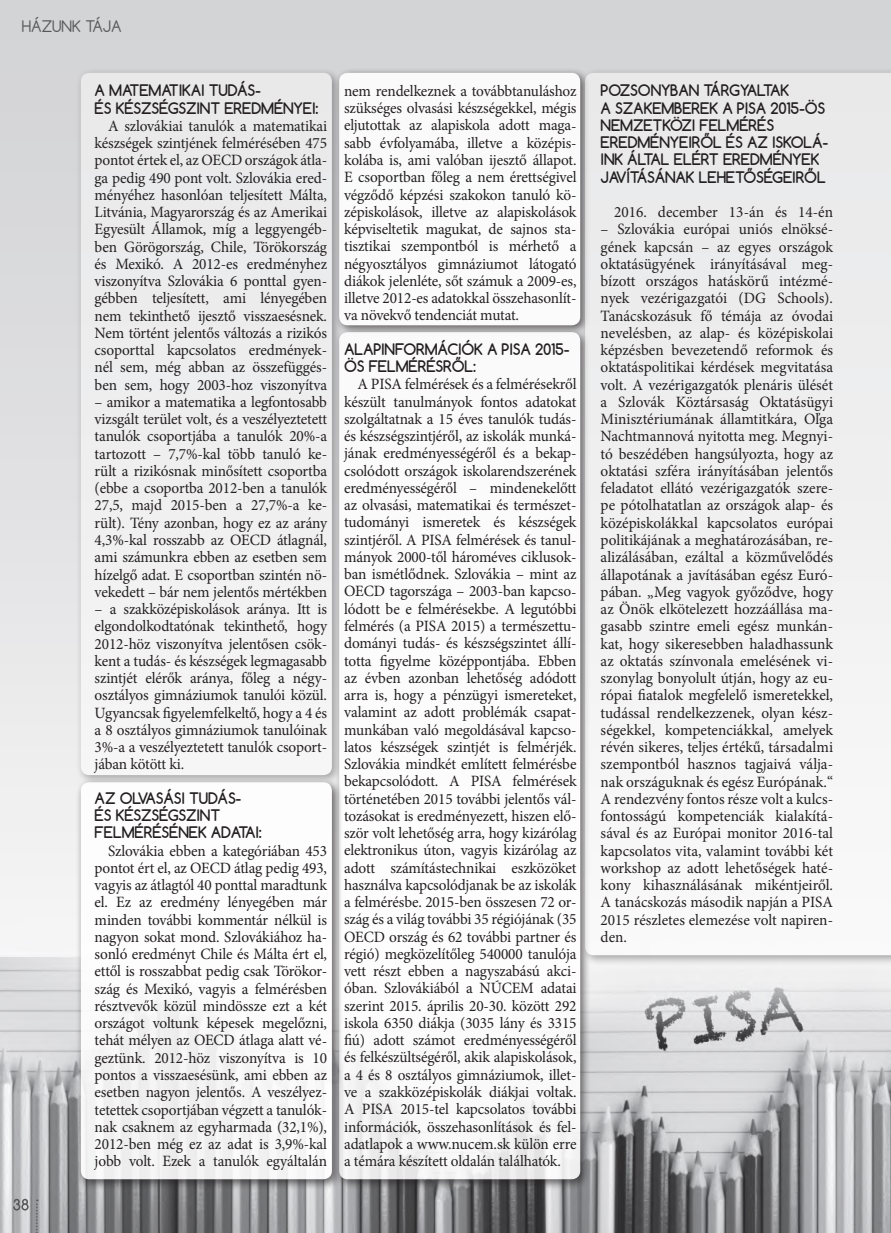
<style>
.page{position:relative;width:891px;height:1233px;background:#fff}
.page>*{position:absolute;margin:0;border:0;box-sizing:border-box;transform-origin:0 0}
.t1{font:15.75px/17.2px "Minion Pro";letter-spacing:-.01em;color:#231f20;text-align:justify}
.t2{font:700 15px/17.2px "Comfortaa";letter-spacing:-.01em;color:#231f20}
.t3{font:15px "Comfortaa";color:#57585a}
</style>
<div class="page">
<img style="left:0;top:0;width:891px;height:1232px">
<div style="left:76px;top:68px;width:267px;height:718px;background:#231f20;opacity:.75"></div>
<div style="left:81px;top:73px;width:251px;height:702px;background:#eeeeef;border-radius:9px"></div>
<div style="left:334px;top:68px;width:257px;height:268px;background:#231f20;opacity:.75"></div>
<div style="left:339px;top:73px;width:241px;height:252px;background:#fff;border-radius:9px"></div>
<div style="left:334px;top:327px;width:257px;height:863px;background:#231f20;opacity:.75"></div>
<div style="left:339px;top:332px;width:241px;height:847px;background:#fff;border-radius:9px"></div>
<div style="left:76px;top:777px;width:267px;height:413px;background:#231f20;opacity:.75"></div>
<div style="left:81px;top:782px;width:251px;height:397px;background:#fff;border-radius:9px"></div>
<div style="left:580px;top:68px;width:311px;height:898px;background:#231f20;opacity:.75"></div>
<svg style="left:585px;top:73px;width:306px;height:882px;fill:#f0f0f1"></svg>
<svg style="left:13px;top:1198px;width:16px;height:12px"></svg>
<svg style="left:36px;top:1199px;width:2px;height:34px"></svg>
<p class="t3" style="left:22px;top:17px;width:101px">HÁZUNK TÁJA</p>
<p class="t2" style="left:95px;top:82px;width:225px">AMATEMATIKAI TUDÁS-<br>ÉS KÉSZSÉGSZINT EREDMÉNYEI:</p>
<p class="t1" style="left:95px;top:117px;width:234px;text-indent:14px">A szlovákiai tanulók a matematikai készségek szintjének felmérésében 475 pontot értek el, az OECD országok átla&shy;ga pedig 490 pont volt. Szlovákia ered&shy;ményéhez hasonlóan teljesített Málta, Litvánia, Magyarország és az Amerikai Egyesült Államok, míg a leggyengéb&shy;ben Görögország, Chile, Törökország és Mexikó. A 2012-es eredményhez viszonyítva Szlovákia 6 ponttal gyen&shy;gébben teljesített, ami lényegében nem tekinthető ijesztő visszaesésnek.<br>Nem történt jelentős változás a rizikós csoporttal kapcsolatos eredmények&shy;nél sem, még abban az összefüggés&shy;ben sem, hogy 2003-hoz viszonyítva</p>
<p class="t1" style="left:95px;top:393px;width:234px">– amikor a matematika a legfontosabb vizsgált terület volt, és a veszélyeztetett tanulók csoportjába a tanulók 20%-a tartozott – 7,7%-kal több tanuló ke&shy;rült a rizikósnak minősített csoportba (ebbe a csoportba 2012-ben a tanulók 27,5, majd 2015-ben a 27,7%-a ke&shy;rült). Tény azonban, hogy ez az arány 4,3%-kal rosszabb az OECD átlagnál, ami számunkra ebben az esetben sem hízelgő adat. E csoportban szintén nö&shy;vekedett – bár nem jelentős mértékben</p>
<p class="t1" style="left:95px;top:600px;width:234px">– a szakközépiskolások aránya. Itt is elgondolkodtatónak tekinthető, hogy 2012-höz viszonyítva jelentősen csök&shy;kent a tudás- és készségek legmagasabb szintjét elérők aránya, főleg a négy&shy;osztályos gimnáziumok tanulói közül.<br>Ugyancsak figyelemfelkeltő, hogy a 4 és a 8 osztályos gimnáziumok tanulóinak 3%-a a veszélyeztetett tanulók csoport&shy;jában kötött ki.</p>
<p class="t2" style="left:95px;top:789px;width:169px">AZ OLVASÁSI TUDÁS-<br>ÉS KÉSZSÉGSZINT<br>FELMÉRÉSÉNEK ADATAI:</p>
<p class="t1" style="left:95px;top:842px;width:234px;text-indent:14px">Szlovákia ebben a kategóriában 453 pontot ért el, az OECD átlag pedig 493, vagyis az átlagtól 40 ponttal maradtunk el. Ez az eredmény lényegében már minden további kommentár nélkül is nagyon sokat mond. Szlovákiához ha&shy;sonló eredményt Chile és Málta ért el, ettől is rosszabbat pedig csak Törökor&shy;szág és Mexikó, vagyis a felmérésben résztvevők közül mindössze ezt a két országot voltunk képesek megelőzni, tehát mélyen az OECD átlaga alatt vé&shy;geztünk. 2012-höz viszonyítva is 10 pontos a visszaesésünk, ami ebben az esetben nagyon jelentős. A veszélyez&shy;tetettek csoportjában végzett a tanulók&shy;nak csaknem az egyharmada (32,1%), 2012-ben még ez az adat is 3,9%-kal jobb volt. Ezek a tanulók egyáltalán</p>
<p class="t1" style="left:344px;top:82px;width:234px">nem rendelkeznek a továbbtanuláshoz szükséges olvasási készségekkel, mégis eljutottak az alapiskola adott maga&shy;sabb évfolyamába, illetve a középis&shy;kolába is, ami valóban ijesztő állapot.<br>E csoportban főleg a nem érettségivel végződő képzési szakokon tanuló kö&shy;zépiskolások, illetve az alapiskolások képviseltetik magukat, de sajnos sta&shy;tisztikai szempontból is mérhető a négyosztályos gimnáziumot látogató diákok jelenléte, sőt számuk a 2009-es, illetve 2012-es adatokkal összehasonlít&shy;va növekvő tendenciát mutat.</p>
<p class="t2" style="left:344px;top:340px;width:166px">ALAPINFORMÁCIÓK A PISA</p>
<p class="t2" style="left:535px;top:340px;width:36px">2015-</p>
<p class="t2" style="left:344px;top:357px;width:134px">ÖS FELMÉRÉSRŐL:</p>
<p class="t1" style="left:344px;top:376px;width:234px;text-indent:14px">A PISA felmérések és a felmérésekről készült tanulmányok fontos adatokat szolgáltatnak a 15 éves tanulók tudás&shy;és készségszintjéről, az iskolák munká&shy;jának eredményességéről és a bekap&shy;csolódott országok iskolarendszerének eredményességéről – mindenekelőtt az olvasási, matematikai és természet&shy;tudományi ismeretek és készségek szintjéről. A PISA felmérések és tanul&shy;mányok 2000-től hároméves ciklusok&shy;ban ismétlődnek. Szlovákia – mint az OECD tagországa – 2003-ban kapcso&shy;lódott be e felmérésekbe. A legutóbbi felmérés (a PISA 2015) a természettu&shy;dományi tudás- és készségszintet állí&shy;totta figyelme középpontjába. Ebben az évben azonban lehetőség adódott arra is, hogy a pénzügyi ismereteket, valamint az adott problémák csapat&shy;munkában való megoldásával kapcso&shy;latos készségek szintjét is felmérjék.<br>Szlovákia mindkét említett felmérésbe bekapcsolódott. A PISA felmérések történetében 2015 további jelentős vál&shy;tozásokat is eredményezett, hiszen elő&shy;ször volt lehetőség arra, hogy kizárólag elektronikus úton, vagyis kizárólag az adott számítástechnikai eszközöket használva kapcsolódjanak be az iskolák a felmérésbe. 2015-ben összesen 72 or&shy;szág és a világ további 35 régiójának (35<br>OECD ország és 62 további partner és régió) megközelítőleg 540000 tanulója vett részt ebben a nagyszabású akci&shy;óban. Szlovákiából a NÚCEM adatai szerint 2015. április 20-30. között 292 iskola 6350 diákja (3035 lány és 3315 fiú) adott számot eredményességéről és felkészültségéről, akik alapiskolások, a 4 és 8 osztályos gimnáziumok, illet&shy;ve a szakközépiskolák diákjai voltak.<br>A PISA 2015-tel kapcsolatos további információk, összehasonlítások és fel&shy;adatlapok a www.nucem.sk külön erre a témára készített oldalán találhatók.</p>
<p class="t2" style="left:601px;top:82px;width:190px">POZSONYBAN TÁRGYALTAK<br>A SZAKEMBEREK A PISA</p>
<p class="t2" style="left:601px;top:99px;width:229px;text-indent:170px">2015-ÖS<br>NEMZETKÖZI FELMÉRÉS<br>EREDMÉNYEIRŐL ÉS AZ ISKOLÁ-<br>INK ÁLTAL ELÉRT EREDMÉNYEK<br>JAVÍTÁSÁNAK LEHETŐSÉGEIRŐL</p>
<p class="t1" style="left:614px;top:203px;width:220px">2016. december 13-án és 14-én</p>
<p class="t1" style="left:601px;top:221px;width:234px">– Szlovákia európai uniós elnöksé&shy;gének kapcsán – az egyes országok oktatásügyének irányításával meg&shy;bízott országos hatáskörű intézmé&shy;nyek vezérigazgatói (DG Schools).<br>Tanácskozásuk fő témája az óvodai nevelésben, az alap- és középiskolai képzésben bevezetendő reformok és oktatáspolitikai kérdések megvitatása volt. A vezérigazgatók plenáris ülését a Szlovák Köztársaság Oktatásügyi Minisztériumának államtitkára, Oľga Nachtmannová nyitotta meg. Megnyi&shy;tó beszédében hangsúlyozta, hogy az oktatási szféra irányításában jelentős feladatot ellátó vezérigazgatók szere&shy;pe pótolhatatlan az országok alap- és középiskolákkal kapcsolatos európai politikájának a meghatározásában, re&shy;alizálásában, ezáltal a közművelődés állapotának a javításában egész Euró&shy;pában. „Meg vagyok győződve, hogy az Önök elkötelezett hozzáállása ma&shy;gasabb szintre emeli egész munkán&shy;kat, hogy sikeresebben haladhassunk az oktatás színvonala emelésének vi&shy;szonylag bonyolult útján, hogy az eu&shy;rópai fiatalok megfelelő ismeretekkel, tudással rendelkezzenek, olyan kész&shy;ségekkel, kompetenciákkal, amelyek révén sikeres, teljes értékű, társadalmi szempontból hasznos tagjaivá válja&shy;nak országuknak és egész Európának.“ A rendezvény fontos része volt a kulcs&shy;fontosságú kompetenciák kialakítá&shy;sával és az Európai monitor 2016-tal kapcsolatos vita, valamint további két workshop az adott lehetőségek haté&shy;kony kihasználásának mikéntjeiről.<br>A tanácskozás második napján a PISA 2015 részletes elemezése volt napiren&shy;den.</p>
</div>
